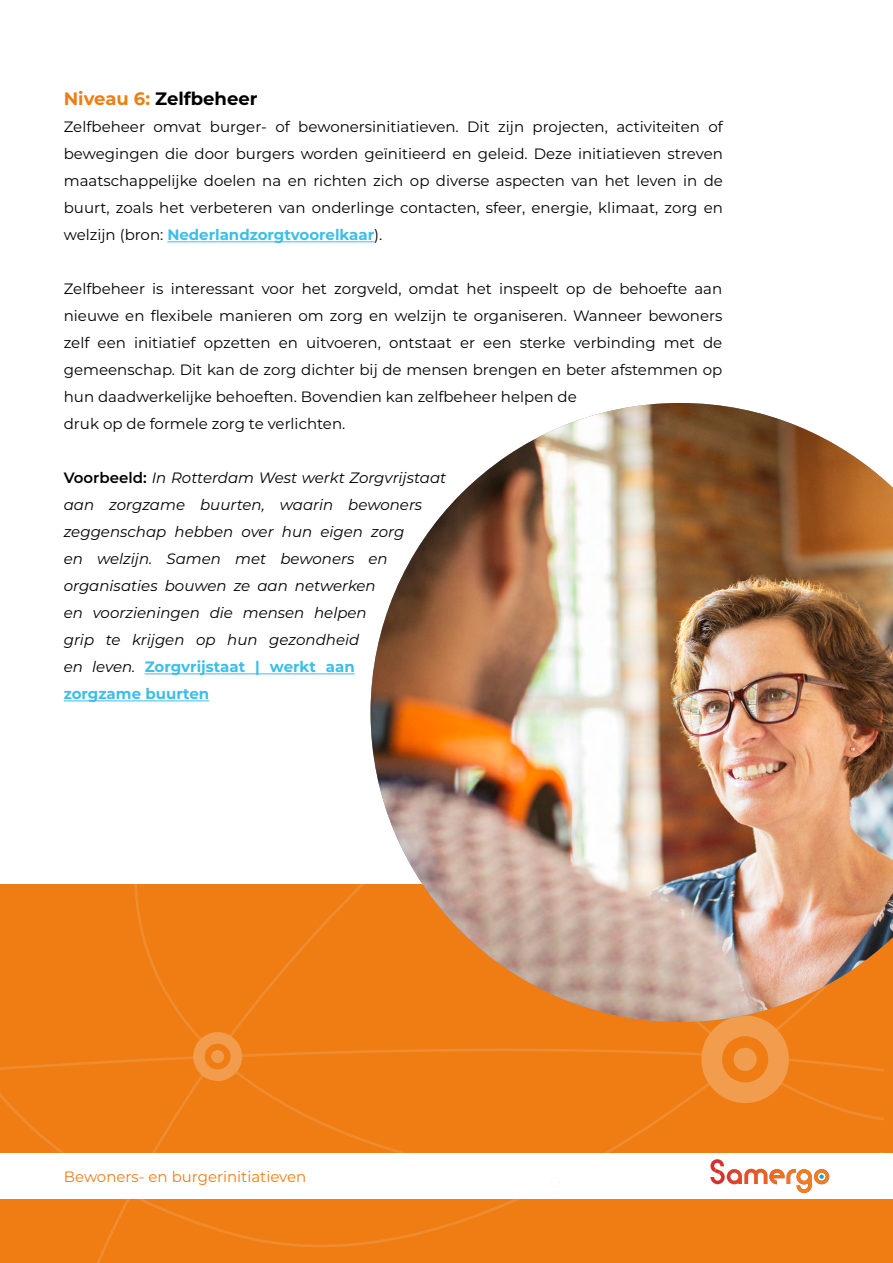
<style>
.page{position:relative;width:893px;height:1263px;background:#fff}
.page>*{position:absolute;margin:0;border:0;box-sizing:border-box;transform-origin:0 0}
.t1{font:700 18px "Montserrat";color:#000}
.t2{font:15px/27px "Montserrat";color:#000;text-align:justify}
.t3{font:italic 15px/27px "Montserrat";color:#000}
.t4{font:15px "Montserrat";color:#ef7d14}
.s1{color:#ef7d14}
.s2{font-weight:700;color:#3dbee8}
.s3{font-weight:600;font-style:normal}
.s4{font-weight:700;font-style:normal;color:#3dbee8}
</style>
<div class="page">
<hr style="left:167px;top:241px;width:207px;height:1px;background:#3dbee8">
<img style="left:529px;top:403px;width:302px;height:39px">
<img style="left:0;top:442px;width:893px;height:821px">
<p class="t1" style="left:64px;top:86px;width:195px"><span class="s1">Niveau 6:</span> Zelfbeheer</p>
<p class="t2" style="left:64px;top:113px;width:661px">Zelfbeheer omvat burger- of bewonersinitiatieven. Dit zijn projecten, activiteiten of bewegingen die door burgers worden geïnitieerd en geleid. Deze initiatieven streven maatschappelijke doelen na en richten zich op diverse aspecten van het leven in de buurt, zoals het verbeteren van onderlinge contacten, sfeer, energie, klimaat, zorg en welzijn (bron: <span class="s2">Nederlandzorgtvoorelkaar</span>).</p>
<p class="t2" style="left:64px;top:275px;width:660px;text-align:left">Zelfbeheer is interessant voor het zorgveld, omdat het inspeelt op de behoefte aan nieuwe en flexibele manieren om zorg en welzijn te organiseren. Wanneer bewoners zelf een initiatief opzetten en uitvoeren, ontstaat er een sterke verbinding met de gemeenschap. Dit kan de zorg dichter bij de mensen brengen en beter afstemmen op hun daadwerkelijke behoeften. Bovendien kan zelfbeheer helpen de<br>druk op de formele zorg te verlichten.</p>
<p class="t3" style="left:64px;top:464px;width:384px"><span class="s3">Voorbeeld:</span> In Rotterdam West werkt Zorgvrijstaat aan zorgzame buurten, waarin bewoners zeggenschap hebben over hun eigen zorg<br>en welzijn. Samen met bewoners en organisaties bouwen ze aan netwerken<br>en voorzieningen die mensen helpen<br>grip te krijgen op hun gezondheid<br>en leven. <span class="s4">Zorgvrijstaat | werkt aan<br>zorgzame buurten</span></p>
<p class="t4" style="left:64px;top:1166px;width:244px">Bewoners- en burgerinitiatieven</p>
</div>
